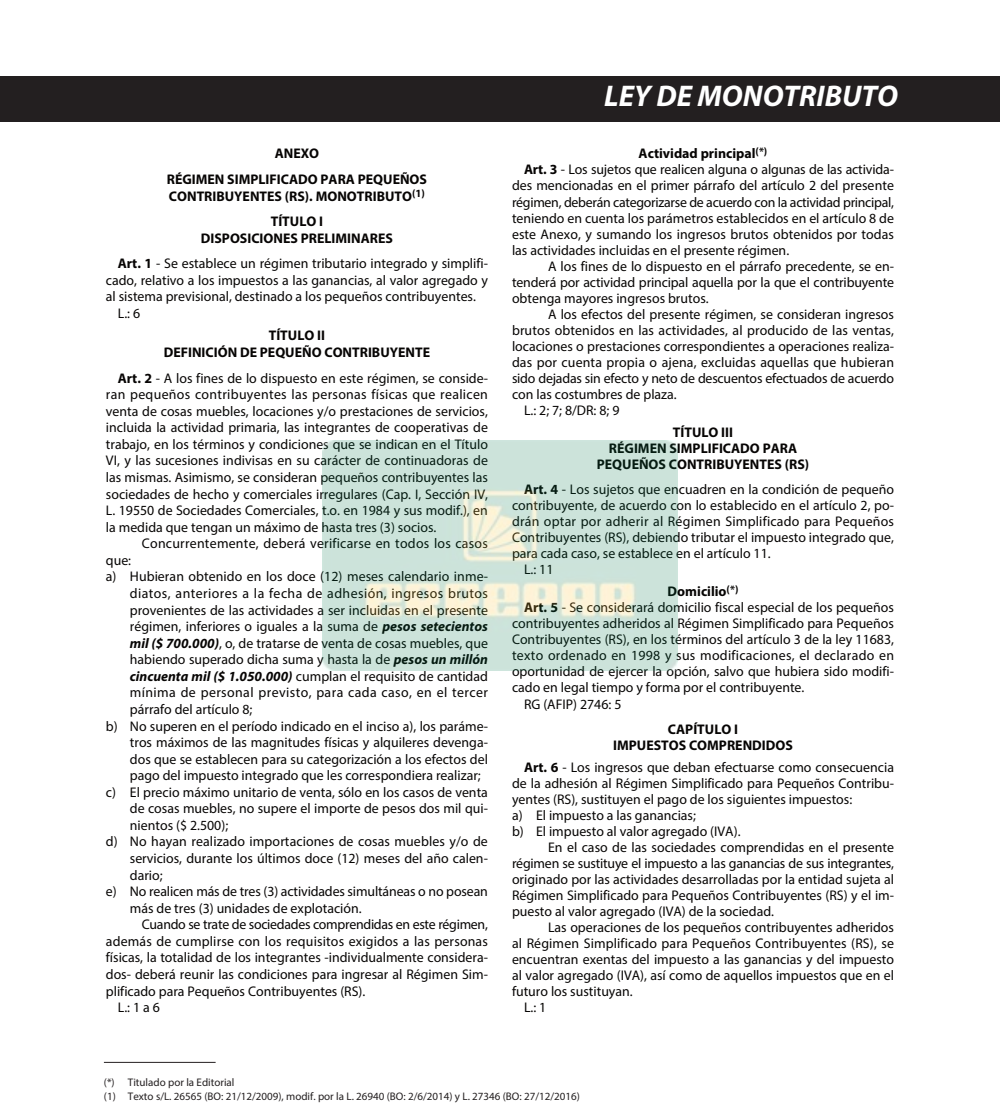
<style>
.page{position:relative;width:1000px;height:1111px;background:#fff}
.page>*{position:absolute;margin:0;border:0;box-sizing:border-box;transform-origin:0 0}
.t1{font:italic 700 30px "Myriad Pro";color:#fff}
.t2{font:14px/16.6px "Myriad Pro";color:#070504}
.t3{font:700 14px/16px "Myriad Pro";color:#070504;text-align:center}
.t4{font:14px "Myriad Pro";letter-spacing:-.02em;color:#070504}
.t5{font:14px "Myriad Pro";letter-spacing:.03em;color:#070504}
.t6{font:14px "Myriad Pro";letter-spacing:.02em;color:#070504}
.t7{font:11px/14px "Myriad Pro";color:#231f20}
.s1{font-weight:700}
.s2{font-weight:700;font-style:italic}
</style>
<div class="page">
<div style="left:0;top:76px;width:1000px;height:46px;background:#231f20"></div>
<hr style="left:104px;top:1062px;width:112px;height:1px;background:#231f20">
<p class="t3" style="left:167px;top:142px;width:262px;line-height:25.6px">ANEXO<br>RÉGIMEN SIMPLIFICADO PARA PEQUEÑOS</p>
<p class="t3" style="left:169px;top:184px;width:257px;line-height:25.6px">CONTRIBUYENTES (RS). MONOTRIBUTO<sup>(1)<br></sup>TÍTULO I</p>
<p class="t2" style="left:118px;top:226px;width:371px;line-height:25.6px;text-indent:83px"><span class="s1">DISPOSICIONES PRELIMINARES<br>Art. 1</span> - Se establece un régimen tributario integrado y simplifi-</p>
<p class="t2" style="left:106px;top:273px;width:383px">cado, relativo a los impuestos a las ganancias, al valor agregado y</p>
<p class="t2" style="left:106px;top:289px;width:372px">al sistema previsional, destinado a los pequeños contribuyentes.</p>
<p class="t2" style="left:118px;top:306px;width:24px">L.: 6</p>
<p class="t3" style="left:164px;top:329px;width:268px;line-height:16.6px">TÍTULO II<br>DEFINICIÓN DE PEQUEÑO CONTRIBUYENTE</p>
<p class="t2" style="left:106px;top:371px;width:383px;text-align:justify;text-indent:12px"><span class="s1">Art. 2</span> - A los fines de lo dispuesto en este régimen, se conside&shy;ran pequeños contribuyentes las personas físicas que realicen venta de cosas muebles, locaciones y/o prestaciones de servicios, incluida la actividad primaria, las integrantes de cooperativas de trabajo, en los términos y condiciones que se indican en el Título VI, y las sucesiones indivisas en su carácter de continuadoras de las mismas. Asimismo, se consideran pequeños contribuyentes las sociedades de hecho y comerciales irregulares (Cap. I, Sección IV, L. 19550 de Sociedades Comerciales, t.o. en 1984 y sus modif.), en la medida que tengan un máximo de hasta tres (3) socios.</p>
<p class="t2" style="left:142px;top:536px;width:347px">Concurrentemente, deberá verificarse en todos los casos</p>
<p class="t2" style="left:106px;top:553px;width:27px">que:</p>
<p class="t2" style="left:106px;top:569px;width:383px">a) Hubieran obtenido en los doce (12) meses calendario inme-</p>
<p class="t5" style="left:130px;top:588px;width:359px">diatos, anteriores a la fecha de adhesión, ingresos brutos</p>
<p class="t2" style="left:130px;top:603px;width:359px">provenientes de las actividades a ser incluidas en el presente</p>
<p class="t2" style="left:130px;top:619px;width:359px">régimen, inferiores o iguales a la suma de <span class="s2">pesos setecientos</span></p>
<p class="t2" style="left:130px;top:636px;width:359px"><span class="s2">mil ($ 700.000)</span>, o, de tratarse de venta de cosas muebles, que</p>
<p class="t2" style="left:130px;top:652px;width:359px">habiendo superado dicha suma y hasta la de <span class="s2">pesos un millón</span></p>
<p class="t2" style="left:130px;top:669px;width:359px"><span class="s2">cincuenta mil ($ 1.050.000)</span> cumplan el requisito de cantidad</p>
<p class="t5" style="left:130px;top:687px;width:359px">mínima de personal previsto, para cada caso, en el tercer</p>
<p class="t2" style="left:130px;top:702px;width:124px">párrafo del artículo 8;</p>
<p class="t2" style="left:106px;top:719px;width:383px">b) No superen en el período indicado en el inciso a), los paráme-</p>
<p class="t2" style="left:130px;top:735px;width:359px">tros máximos de las magnitudes físicas y alquileres devenga-</p>
<p class="t2" style="left:130px;top:752px;width:359px">dos que se establecen para su categorización a los efectos del</p>
<p class="t2" style="left:130px;top:768px;width:352px">pago del impuesto integrado que les correspondiera realizar;</p>
<p class="t2" style="left:106px;top:785px;width:383px">c) El precio máximo unitario de venta, sólo en los casos de venta</p>
<p class="t2" style="left:130px;top:801px;width:359px">de cosas muebles, no supere el importe de pesos dos mil qui-</p>
<p class="t2" style="left:130px;top:818px;width:100px">nientos ($ 2.500);</p>
<p class="t2" style="left:106px;top:835px;width:383px">d) No hayan realizado importaciones de cosas muebles y/o de</p>
<p class="t2" style="left:130px;top:851px;width:359px">servicios, durante los últimos doce (12) meses del año calen-</p>
<p class="t2" style="left:130px;top:868px;width:34px">dario;</p>
<p class="t2" style="left:106px;top:884px;width:383px">e) No realicen más de tres (3) actividades simultáneas o no posean</p>
<p class="t2" style="left:130px;top:901px;width:233px">más de tres (3) unidades de explotación.</p>
<p class="t4" style="left:142px;top:919px;width:347px">Cuando se trate de sociedades comprendidas en este régimen,</p>
<p class="t2" style="left:106px;top:934px;width:383px">además de cumplirse con los requisitos exigidos a las personas</p>
<p class="t2" style="left:106px;top:950px;width:383px">físicas, la totalidad de los integrantes -individualmente considera-</p>
<p class="t2" style="left:106px;top:967px;width:383px">dos- deberá reunir las condiciones para ingresar al Régimen Sim-</p>
<p class="t2" style="left:106px;top:984px;width:261px">plificado para Pequeños Contribuyentes (RS).</p>
<p class="t2" style="left:118px;top:1000px;width:43px">L.:1a6</p>
<h1 class="t1" style="left:604px;top:85px;width:295px">LEY DE MONOTRIBUTO</h1>
<p class="t3" style="left:639px;top:147px;width:130px">Actividad principal<sup>(*)</sup></p>
<p class="t2" style="left:524px;top:163px;width:371px"><span class="s1">Art. 3</span> - Los sujetos que realicen alguna o algunas de las activida-</p>
<p class="t2" style="left:512px;top:179px;width:383px">des mencionadas en el primer párrafo del artículo 2 del presente</p>
<p class="t4" style="left:512px;top:197px;width:383px">régimen, deberán categorizarse de acuerdo con la actividad principal,</p>
<p class="t2" style="left:512px;top:211px;width:383px">teniendo en cuenta los parámetros establecidos en el artículo 8 de</p>
<p class="t2" style="left:512px;top:227px;width:383px">este Anexo, y sumando los ingresos brutos obtenidos por todas</p>
<p class="t2" style="left:512px;top:243px;width:279px">las actividades incluidas en el presente régimen.</p>
<p class="t2" style="left:548px;top:259px;width:347px">A los fines de lo dispuesto en el párrafo precedente, se en-</p>
<p class="t2" style="left:512px;top:275px;width:383px">tenderá por actividad principal aquella por la que el contribuyente</p>
<p class="t2" style="left:512px;top:291px;width:198px">obtenga mayores ingresos brutos.</p>
<p class="t2" style="left:548px;top:307px;width:347px">A los efectos del presente régimen, se consideran ingresos</p>
<p class="t2" style="left:512px;top:323px;width:383px">brutos obtenidos en las actividades, al producido de las ventas,</p>
<p class="t2" style="left:512px;top:339px;width:383px">locaciones o prestaciones correspondientes a operaciones realiza-</p>
<p class="t2" style="left:512px;top:355px;width:383px">das por cuenta propia o ajena, excluidas aquellas que hubieran</p>
<p class="t2" style="left:512px;top:371px;width:383px">sido dejadas sin efecto y neto de descuentos efectuados de acuerdo</p>
<p class="t2" style="left:512px;top:387px;width:166px">con las costumbres de plaza.</p>
<p class="t2" style="left:524px;top:403px;width:97px">L.: 2; 7; 8/DR: 8; 9</p>
<p class="t3" style="left:597px;top:425px;width:214px">TÍTULO III<br>RÉGIMEN SIMPLIFICADO PARA<br>PEQUEÑOS CONTRIBUYENTES (RS)</p>
<p class="t2" style="left:524px;top:482px;width:371px"><span class="s1">Art. 4</span> - Los sujetos que encuadren en la condición de pequeño</p>
<p class="t2" style="left:512px;top:498px;width:383px">contribuyente, de acuerdo con lo establecido en el artículo 2, po-</p>
<p class="t2" style="left:512px;top:514px;width:383px">drán optar por adherir al Régimen Simplificado para Pequeños</p>
<p class="t2" style="left:512px;top:530px;width:383px">Contribuyentes (RS), debiendo tributar el impuesto integrado que,</p>
<p class="t2" style="left:512px;top:546px;width:260px">para cada caso, se establece en el artículo 11.</p>
<p class="t2" style="left:524px;top:562px;width:31px">L.: 11</p>
<p class="t3" style="left:667px;top:585px;width:72px">Domicilio<sup>(*)</sup></p>
<p class="t2" style="left:524px;top:600px;width:371px"><span class="s1">Art. 5</span> - Se considerará domicilio fiscal especial de los pequeños</p>
<p class="t2" style="left:512px;top:616px;width:383px">contribuyentes adheridos al Régimen Simplificado para Pequeños</p>
<p class="t2" style="left:512px;top:632px;width:383px">Contribuyentes (RS), en los términos del artículo 3 de la ley 11683,</p>
<p class="t6" style="left:512px;top:650px;width:383px">texto ordenado en 1998 y sus modificaciones, el declarado en</p>
<p class="t2" style="left:512px;top:665px;width:383px">oportunidad de ejercer la opción, salvo que hubiera sido modifi-</p>
<p class="t2" style="left:512px;top:681px;width:294px">cado en legal tiempo y forma por el contribuyente.</p>
<p class="t2" style="left:524px;top:697px;width:99px">RG (AFIP) 2746: 5</p>
<p class="t3" style="left:613px;top:722px;width:181px">CAPÍTULO I<br>IMPUESTOS COMPRENDIDOS</p>
<p class="t2" style="left:512px;top:760px;width:383px;line-height:16px;text-indent:12px"><span class="s1">Art. 6</span> - Los ingresos que deban efectuarse como consecuencia de la adhesión al Régimen Simplificado para Pequeños Contribu&shy;yentes (RS), sustituyen el pago de los siguientes impuestos:<br>a) El impuesto a las ganancias;<br>b) El impuesto al valor agregado (IVA).</p>
<p class="t2" style="left:512px;top:840px;width:383px;line-height:16px;text-align:justify;text-indent:36px">En el caso de las sociedades comprendidas en el presente régimen se sustituye el impuesto a las ganancias de sus integrantes, originado por las actividades desarrolladas por la entidad sujeta al Régimen Simplificado para Pequeños Contribuyentes (RS) y el im&shy;puesto al valor agregado (IVA) de la sociedad.</p>
<p class="t2" style="left:548px;top:920px;width:347px">Las operaciones de los pequeños contribuyentes adheridos</p>
<p class="t2" style="left:512px;top:936px;width:383px">al Régimen Simplificado para Pequeños Contribuyentes (RS), se</p>
<p class="t2" style="left:512px;top:952px;width:383px">encuentran exentas del impuesto a las ganancias y del impuesto</p>
<p class="t2" style="left:512px;top:968px;width:383px">al valor agregado (IVA), así como de aquellos impuestos que en el</p>
<p class="t2" style="left:512px;top:984px;width:122px">futuro los sustituyan.</p>
<p class="t2" style="left:524px;top:1000px;width:24px">L.: 1</p>
<p class="t7" style="left:104px;top:1076px;width:477px">(*) Titulado por la Editorial<br>(1) Texto s/L. 26565 (BO: 21/12/2009), modif. por la L. 26940 (BO: 2/6/2014) y L. 27346 (BO: 27/12/2016)</p>
</div>
